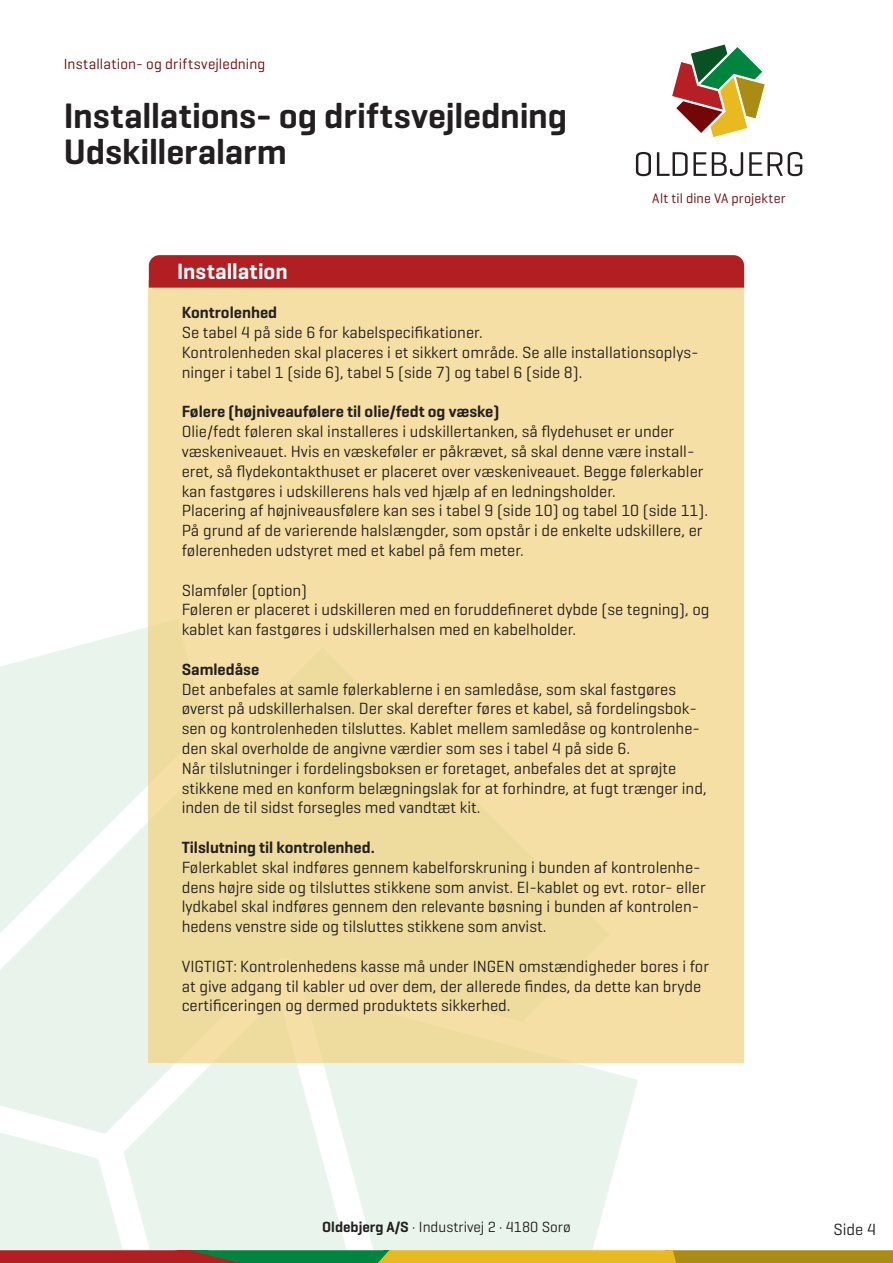
<style>
.page{position:relative;width:893px;height:1263px;background:#fff}
.page>*{position:absolute;margin:0;border:0;box-sizing:border-box;transform-origin:0 0}
.t1{font:600 36px/36px "Geogrotesque";letter-spacing:-.005em;color:#231f20}
.t2{font:600 22.5px "Geogrotesque";letter-spacing:-.005em;color:#fff}
.Brød_9pkt_på_10_8{font:16.5px/19.8px "Geogrotesque";color:#231f20}
.Brød_9pkt_på_10_8-2{font:600 16.5px "Geogrotesque";color:#231f20}
.t3{font:15px "Geogrotesque";color:#231f20}
.t4{font:15px "Geogrotesque";letter-spacing:.01em;color:#740607}
.t5{font:13.95px "Geogrotesque";letter-spacing:.01em;color:#740607}
.s1{font-weight:600}
</style>
<div class="page">
<div style="left:0;top:952px;width:149px;height:167px;background:#e9f3eb"></div>
<svg style="left:109px;top:972px;width:176px;height:147px;fill:#e9f5ec"></svg>
<svg style="left:0;top:603px;width:149px;height:349px;fill:#e9f5ec"></svg>
<svg style="left:285px;top:1063px;width:353px;height:56px;background:#ebf6ee"></svg>
<svg style="left:672px;top:44px;width:94px;height:93px"></svg>
<svg style="left:636px;top:152px;width:15px;height:24px"></svg>
<svg style="left:657px;top:152px;width:86px;height:24px"></svg>
<svg style="left:749px;top:152px;width:53px;height:24px"></svg>
<svg style="left:0;top:1119px;width:893px;height:144px"></svg>
<div style="left:149px;top:280px;width:595px;height:783px;background:#f5dfa4"></div>
<div style="left:149px;top:255px;width:595px;height:33px;background:#b21f23"></div>
<p class="t4" style="left:64px;top:54px;width:203px">Installation- og driftsvejledning</p>
<p class="t1" style="left:64px;top:97px;width:505px">Installations- og driftsvejledning<br>Udskilleralarm</p>
<p class="t2" style="left:177px;top:258px;width:112px">Installation</p>
<p class="t5" style="left:652px;top:190px;width:135px">Alt til dine VA projekter</p>
<p class="Brød_9pkt_på_10_8-2" style="left:182px;top:302px;width:97px">Kontrolenhed</p>
<p class="Brød_9pkt_på_10_8" style="left:182px;top:322px;width:302px">Se tabel 4 på side 6 for kabelspecifikationer.</p>
<p class="Brød_9pkt_på_10_8" style="left:182px;top:342px;width:518px">Kontrolenheden skal placeres i et sikkert område. Se alle installationsoplys&shy;ninger i tabel 1 (side 6), tabel 5 (side 7) og tabel 6 (side 8).</p>
<p class="Brød_9pkt_på_10_8-2" style="left:182px;top:401px;width:319px">Følere (højniveaufølere til olie/fedt og væske)</p>
<p class="Brød_9pkt_på_10_8" style="left:182px;top:421px;width:523px">Olie/fedt føleren skal installeres i udskillertanken, så flydehuset er under væskeniveauet. Hvis en væskeføler er påkrævet, så skal denne være install&shy;eret, så flydekontakthuset er placeret over væskeniveauet. Begge følerkabler kan fastgøres i udskillerens hals ved hjælp af en ledningsholder.</p>
<p class="Brød_9pkt_på_10_8" style="left:182px;top:500px;width:528px">Placering af højniveausfølere kan ses i tabel 9 (side 10) og tabel 10 (side 11).</p>
<p class="Brød_9pkt_på_10_8" style="left:182px;top:520px;width:522px">På grund af de varierende halslængder, som opstår i de enkelte udskillere, er følerenheden udstyret med et kabel på fem meter.</p>
<p class="Brød_9pkt_på_10_8" style="left:182px;top:579px;width:127px">Slamføler (option)</p>
<p class="Brød_9pkt_på_10_8" style="left:182px;top:599px;width:529px">Føleren er placeret i udskilleren med en foruddefineret dybde (se tegning), og kablet kan fastgøres i udskillerhalsen med en kabelholder.</p>
<p class="Brød_9pkt_på_10_8-2" style="left:182px;top:659px;width:79px">Samledåse</p>
<p class="Brød_9pkt_på_10_8" style="left:182px;top:678px;width:520px">Det anbefales at samle følerkablerne i en samledåse, som skal fastgøres øverst på udskillerhalsen. Der skal derefter føres et kabel, så fordelingsbok&shy;sen og kontrolenheden tilsluttes. Kablet mellem samledåse og kontrolenhe&shy;den skal overholde de angivne værdier som ses i tabel 4 på side 6.</p>
<p class="Brød_9pkt_på_10_8" style="left:182px;top:758px;width:526px">Når tilslutninger i fordelingsboksen er foretaget, anbefales det at sprøjte stikkene med en konform belægningslak for at forhindre, at fugt trænger ind, inden de til sidst forsegles med vandtæt kit.</p>
<p class="Brød_9pkt_på_10_8-2" style="left:182px;top:837px;width:195px">Tilslutning til kontrolenhed.</p>
<p class="Brød_9pkt_på_10_8" style="left:182px;top:857px;width:525px">Følerkablet skal indføres gennem kabelforskruning i bunden af kontrolenhe&shy;dens højre side og tilsluttes stikkene som anvist. El-kablet og evt. rotor- eller lydkabel skal indføres gennem den relevante bøsning i bunden af kontrolen&shy;hedens venstre side og tilsluttes stikkene som anvist.</p>
<p class="Brød_9pkt_på_10_8" style="left:182px;top:956px;width:529px">VIGTIGT: Kontrolenhedens kasse må under INGEN omstændigheder bores i for at give adgang til kabler ud over dem, der allerede findes, da dette kan bryde certificeringen og dermed produktets sikkerhed.</p>
<p class="t3" style="left:322px;top:1217px;width:250px"><span class="s1">Oldebjerg A/S</span> · Industrivej 2 · 4180 Sorø</p>
<p class="Brød_9pkt_på_10_8" style="left:833px;top:1219px;width:44px">Side 4</p>
</div>
